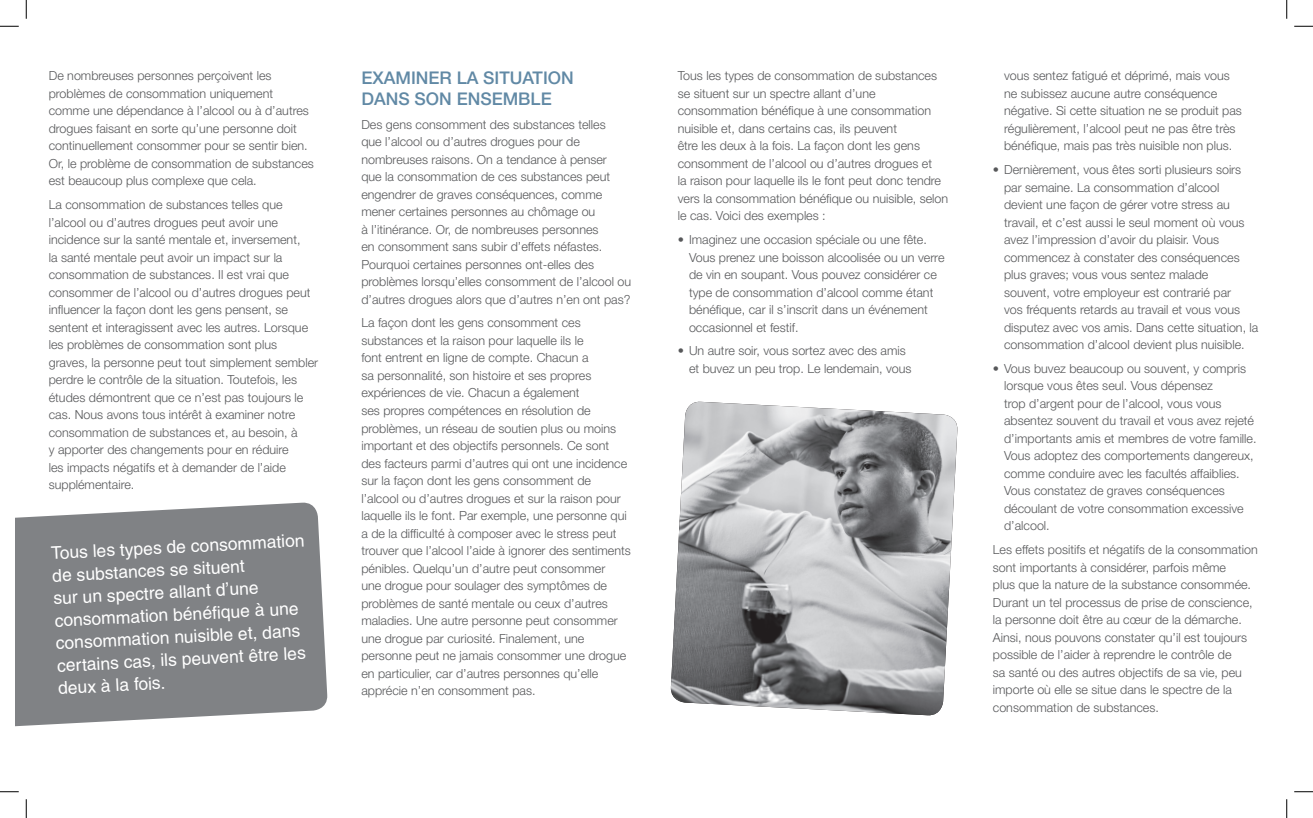
<style>
.page{position:relative;width:1313px;height:818px;background:#fff}
.page>*{position:absolute;margin:0;border:0;box-sizing:border-box;transform-origin:0 0}
.t1{font:17.5px/22.5px "Helvetica";color:#fff}
.t2{font:500 17.5px/21px "Helvetica Neue LT Std";color:#6189a5}
.t3{font:300 12.5px/17.5px "Helvetica Neue LT Std";color:#57585a}
</style>
<div class="page">
<svg style="left:15px;top:502px;width:313px;height:225px;background:#8b8d90"></svg>
<img style="left:670px;top:402px;width:288px;height:314px">
<svg style="left:0;top:25px;width:19px;height:2px"></svg>
<svg style="left:1294px;top:25px;width:18px;height:2px"></svg>
<svg style="left:0;top:791px;width:19px;height:1px"></svg>
<svg style="left:1294px;top:791px;width:18px;height:1px"></svg>
<svg style="left:25px;top:0;width:2px;height:19px"></svg>
<svg style="left:25px;top:799px;width:2px;height:19px"></svg>
<svg style="left:1286px;top:0;width:1px;height:19px"></svg>
<svg style="left:1286px;top:799px;width:1px;height:19px"></svg>
<p class="t3" style="left:49px;top:67px;width:267px">De nombreuses personnes perçoivent les problèmes de consommation uniquement comme une dépendance à l’alcool ou à d’autres drogues faisant en sorte qu’une personne doit continuellement consommer pour se sentir bien.<br>Or, le problème de consommation de substances est beaucoup plus complexe que cela.</p>
<p class="t3" style="left:49px;top:195px;width:271px">La consommation de substances telles que l’alcool ou d’autres drogues peut avoir une incidence sur la santé mentale et, inversement,<br>la santé mentale peut avoir un impact sur la consommation de substances. Il est vrai que consommer de l’alcool ou d’autres drogues peut influencer la façon dont les gens pensent, se sentent et interagissent avec les autres. Lorsque les problèmes de consommation sont plus graves, la personne peut tout simplement sembler perdre le contrôle de la situation. Toutefois, les études démontrent que ce n’est pas toujours le cas. Nous avons tous intérêt à examiner notre consommation de substances et, au besoin, à<br>y apporter des changements pour en réduire<br>les impacts négatifs et à demander de l’aide supplémentaire.</p>
<h1 class="t1" style="left:51px;top:542px;width:255px;rotate:-3deg">Tous les types de consommation de substances se situent<br>sur un spectre allant d’une consommation bénéfi que à une consommation nuisible et, dans certains cas, ils peuvent être les deux à la fois.</h1>
<h1 class="t2" style="left:361px;top:67px;width:214px">EXAMINER LA SITUATION<br>DANS SON ENSEMBLE</h1>
<p class="t3" style="left:361px;top:115px;width:271px">Des gens consomment des substances telles<br>que l’alcool ou d’autres drogues pour de nombreuses raisons. On a tendance à penser<br>que la consommation de ces substances peut engendrer de graves conséquences, comme mener certaines personnes au chômage ou<br>à l’itinérance. Or, de nombreuses personnes<br>en consomment sans subir d’effets néfastes.<br>Pourquoi certaines personnes ont-elles des problèmes lorsqu’elles consomment de l’alcool ou d’autres drogues alors que d’autres n’en ont pas?</p>
<p class="t3" style="left:361px;top:314px;width:271px">La façon dont les gens consomment ces substances et la raison pour laquelle ils le<br>font entrent en ligne de compte. Chacun a<br>sa personnalité, son histoire et ses propres expériences de vie. Chacun a également<br>ses propres compétences en résolution de problèmes, un réseau de soutien plus ou moins important et des objectifs personnels. Ce sont des facteurs parmi d’autres qui ont une incidence sur la façon dont les gens consomment de l’alcool ou d’autres drogues et sur la raison pour laquelle ils le font. Par exemple, une personne qui a de la difficulté à composer avec le stress peut trouver que l’alcool l’aide à ignorer des sentiments pénibles. Quelqu’un d’autre peut consommer<br>une drogue pour soulager des symptômes de problèmes de santé mentale ou ceux d’autres maladies. Une autre personne peut consommer une drogue par curiosité. Finalement, une personne peut ne jamais consommer une drogue en particulier, car d’autres personnes qu’elle apprécie n’en consomment pas.</p>
<p class="t3" style="left:678px;top:67px;width:272px">Tous les types de consommation de substances se situent sur un spectre allant d’une consommation bénéfique à une consommation nuisible et, dans certains cas, ils peuvent<br>être les deux à la fois. La façon dont les gens consomment de l’alcool ou d’autres drogues et<br>la raison pour laquelle ils le font peut donc tendre vers la consommation bénéfique ou nuisible, selon le cas. Voici des exemples :</p>
<p class="t3" style="left:689px;top:230px;width:257px;text-indent:-11px">• Imaginez une occasion spéciale ou une fête.<br>Vous prenez une boisson alcoolisée ou un verre de vin en soupant. Vous pouvez considérer ce type de consommation d’alcool comme étant bénéfique, car il s’inscrit dans un événement occasionnel et festif.</p>
<p class="t3" style="left:689px;top:342px;width:224px;text-indent:-11px">• Un autre soir, vous sortez avec des amis et buvez un peu trop. Le lendemain, vous</p>
<p class="t3" style="left:1004px;top:67px;width:239px">vous sentez fatigué et déprimé, mais vous ne subissez aucune autre conséquence négative. Si cette situation ne se produit pas régulièrement, l’alcool peut ne pas être très bénéfique, mais pas très nuisible non plus.</p>
<p class="t3" style="left:1004px;top:160px;width:256px;text-indent:-11px">• Dernièrement, vous êtes sorti plusieurs soirs par semaine. La consommation d’alcool devient une façon de gérer votre stress au travail, et c’est aussi le seul moment où vous avez l’impression d’avoir du plaisir. Vous commencez à constater des conséquences plus graves; vous vous sentez malade<br>souvent, votre employeur est contrarié par<br>vos fréquents retards au travail et vous vous disputez avec vos amis. Dans cette situation, la consommation d’alcool devient plus nuisible.</p>
<p class="t3" style="left:1004px;top:359px;width:254px;text-indent:-11px">• Vous buvez beaucoup ou souvent, y compris lorsque vous êtes seul. Vous dépensez<br>trop d’argent pour de l’alcool, vous vous absentez souvent du travail et vous avez rejeté d’importants amis et membres de votre famille.<br>Vous adoptez des comportements dangereux, comme conduire avec les facultés affaiblies.<br>Vous constatez de graves conséquences découlant de votre consommation excessive d’alcool.</p>
<p class="t3" style="left:992px;top:540px;width:266px">Les effets positifs et négatifs de la consommation sont importants à considérer, parfois même<br>plus que la nature de la substance consommée.<br>Durant un tel processus de prise de conscience, la personne doit être au cœur de la démarche.<br>Ainsi, nous pouvons constater qu’il est toujours possible de l’aider à reprendre le contrôle de<br>sa santé ou des autres objectifs de sa vie, peu importe où elle se situe dans le spectre de la consommation de substances.</p>
</div>
